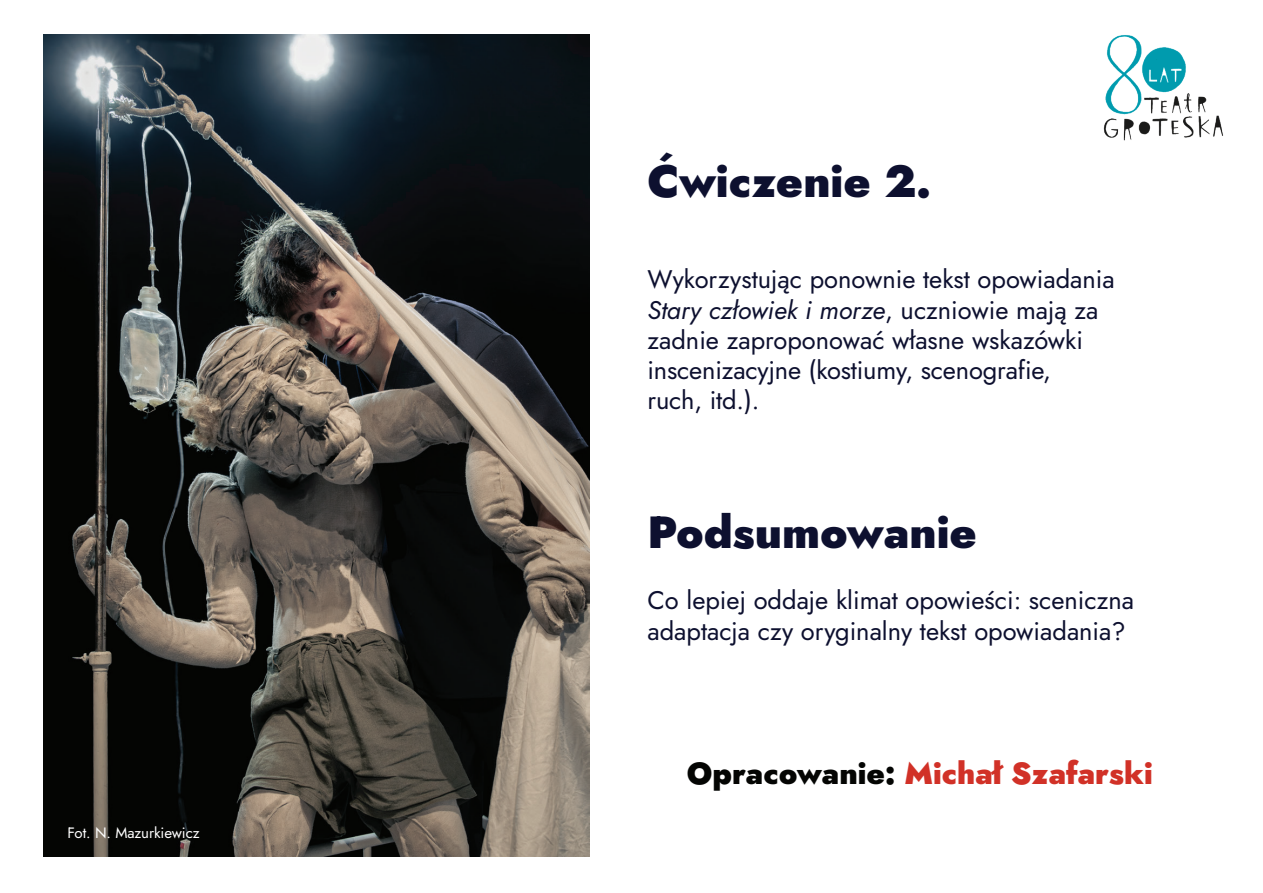
<style>
.page{position:relative;width:1263px;height:893px;background:#fff}
.page>*{position:absolute;margin:0;border:0;box-sizing:border-box;transform-origin:0 0}
.t1{font:900 45px "Jost";color:#0d102f}
.t2{font:900 30.45px "Jost";color:#d13127}
.t3{font:25.5px/30.3px "Jost";color:#0d102f}
.t4{font:15px "Jost";letter-spacing:-.005em;color:#fff}
.s1{font-style:italic}
.s2{color:#040503}
</style>
<div class="page">
<img style="left:1103px;top:35px;width:120px;height:106px">
<img style="left:43px;top:35px;width:547px;height:821px">
<p class="t4" style="left:68px;top:823px;width:134px">Fot. N. Mazurkiewicz</p>
<h1 class="t1" style="left:647px;top:148px;width:285px">Ćwiczenie 2.</h1>
<p class="t3" style="left:647px;top:265px;width:469px">Wykorzystując ponownie tekst opowiadania <span class="s1">Stary człowiek i morze</span>, uczniowie mają za zadnie zaproponować własne wskazówki inscenizacyjne (kostiumy, scenografie,<br>ruch, itd.).</p>
<h1 class="t1" style="left:647px;top:500px;width:331px">Podsumowanie</h1>
<p class="t3" style="left:647px;top:585px;width:488px">Co lepiej oddaje klimat opowieści: sceniczna adaptacja czy oryginalny tekst opowiadania?</p>
<p class="t2" style="left:687px;top:752px;width:468px"><span class="s2">Opracowanie:</span> Michał Szafarski</p>
</div>
